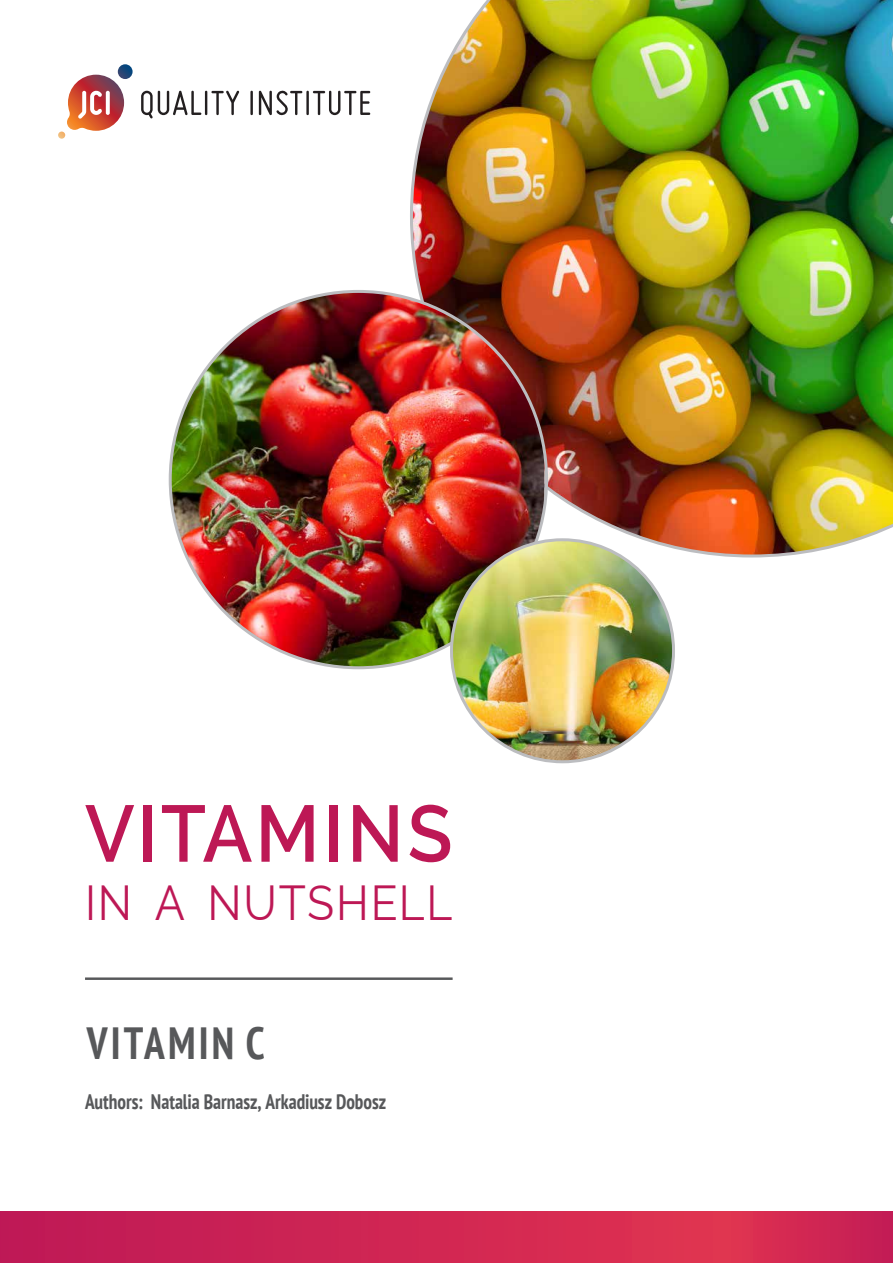
<style>
.page{position:relative;width:893px;height:1263px;background:#fff}
.page>*{position:absolute;margin:0;border:0;box-sizing:border-box;transform-origin:0 0}
.t1{font:600 79.8px "Raleway";letter-spacing:.045em;color:#bd1855;scale:.92 1}
.t2{font:48.15px "Raleway";letter-spacing:.04em;color:#bd1855;scale:.92 1}
.t3{font:700 condensed 45px "PT Sans";letter-spacing:.075em;color:#57585a;scale:.92 1}
.t4{font:700 condensed 21px "PT Sans";color:#57585a;scale:.92 1}
</style>
<div class="page">
<img style="left:410px;top:0;width:483px;height:559px">
<svg style="left:0;top:1212px;width:893px;height:51px;background:#cf2553"></svg>
<svg style="left:58px;top:64px;width:75px;height:75px"></svg>
<svg style="left:141px;top:91px;width:60px;height:28px"></svg>
<hr style="left:205px;top:91px;width:2px;height:24px;background:#231f20">
<svg style="left:211px;top:91px;width:28px;height:24px"></svg>
<hr style="left:250px;top:91px;width:3px;height:24px;background:#231f20">
<svg style="left:259px;top:90px;width:43px;height:25px"></svg>
<hr style="left:306px;top:91px;width:3px;height:24px;background:#231f20">
<svg style="left:313px;top:91px;width:57px;height:24px"></svg>
<hr style="left:85px;top:977px;width:368px;height:3px;background:#57585a">
<img style="left:171px;top:291px;width:373px;height:377px">
<img style="left:451px;top:540px;width:222px;height:222px;border-radius:110px">
<p class="t1" style="left:85px;top:788px;width:401px">VITAMINS</p>
<p class="t2" style="left:85px;top:874px;width:401px">IN A NUTSHELL</p>
<p class="t3" style="left:87px;top:1013px;width:195px">VITAMIN C</p>
<p class="t4" style="left:85px;top:1088px;width:329px">Authors: Natalia Barnasz, Arkadiusz Dobosz</p>
</div>
